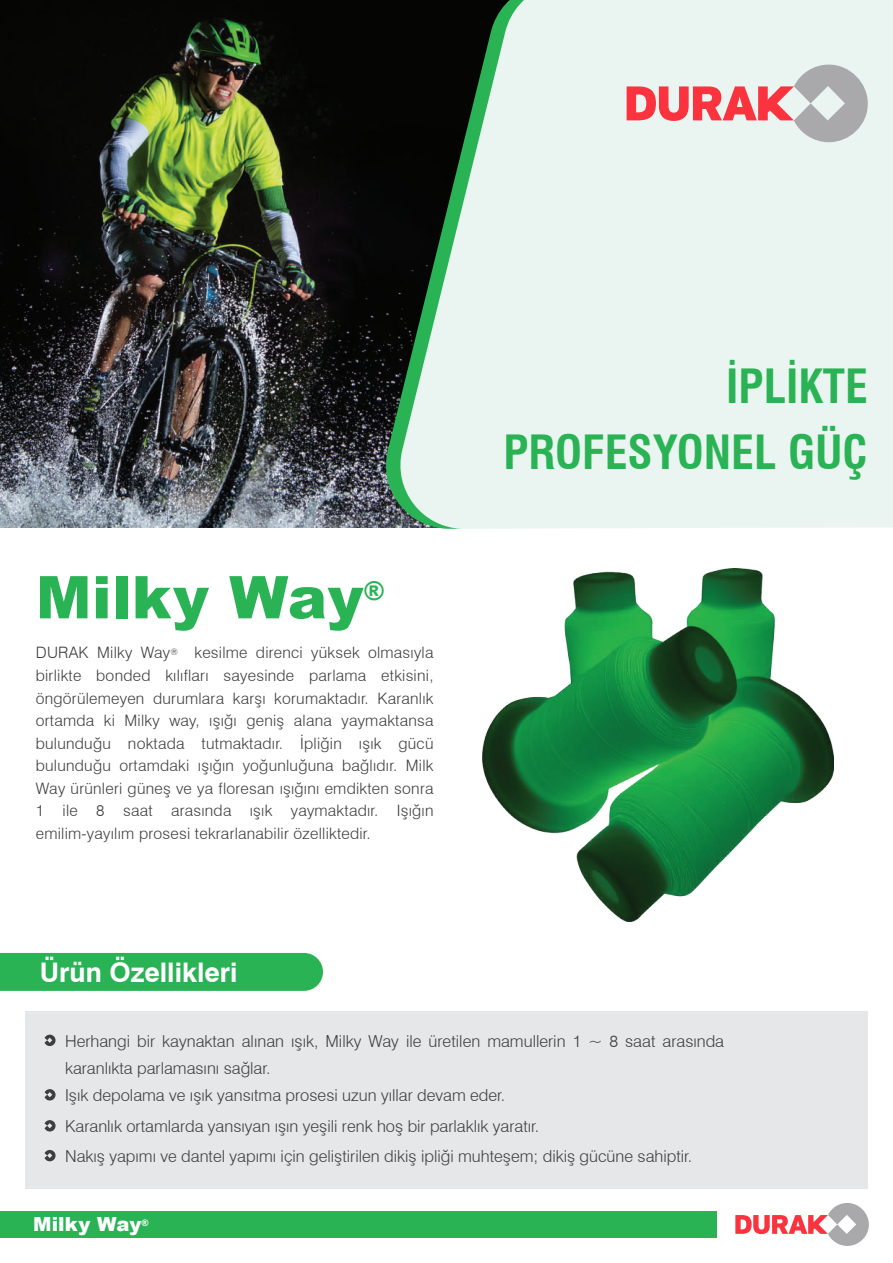
<style>
.page{position:relative;width:893px;height:1263px;background:#fff}
.page>*{position:absolute;margin:0;border:0;box-sizing:border-box;transform-origin:0 0}
.t1{font:900 58.95px "Arial";letter-spacing:.005em;color:#2ab355}
.t2{font:700 condensed 46.05px/65.6px "Swiss 721 BT";color:#2ab355;text-align:right}
.t3{font:700 27px "Swiss 721 BT";color:#fff}
.t4{font:900 25.95px "Arial";color:#2ab355}
.t5{font:900 19.5px "Arial";letter-spacing:.005em;color:#fff}
.t6{font:300 16.5px/27px "Swiss 721 BT";color:#3e3e3f}
.t7{font:300 15.75px/22.5px "Swiss 721 BT";letter-spacing:.015em;color:#3e3e3f;text-align:justify}
</style>
<div class="page">
<img style="left:0;top:0;width:378px;height:527px">
<div style="left:0;top:953px;width:323px;height:38px;background:#2ab355"></div>
<div style="left:25px;top:1012px;width:843px;height:177px;background:#e6e7e9"></div>
<svg style="left:45px;top:1150px;width:11px;height:11px"></svg>
<svg style="left:45px;top:1120px;width:11px;height:11px"></svg>
<svg style="left:45px;top:1089px;width:11px;height:11px"></svg>
<svg style="left:45px;top:1035px;width:11px;height:11px"></svg>
<div style="left:0;top:1211px;width:717px;height:26px;background:#2ab355"></div>
<div style="left:545px;top:0;width:348px;height:529px;background:#eaf5f1"></div>
<svg style="left:378px;top:0;width:167px;height:529px;background:#8b9d92"></svg>
<img style="left:483px;top:568px;width:351px;height:354px">
<svg style="left:627px;top:65px;width:241px;height:77px;background:#dfc0c0"></svg>
<svg style="left:735px;top:1203px;width:134px;height:43px"></svg>
<h1 class="t1" style="left:36px;top:554px;width:329px">Milky Way</h1>
<h3 class="t4" style="left:364px;top:572px;width:22px">®</h3>
<p class="t7" style="left:36px;top:641px;width:399px">DURAK Milky Way<sup>®</sup> kesilme direnci yüksek olmasıyla birlikte bonded kılıfları sayesinde parlama etkisini, öngörülemeyen durumlara karşı korumaktadır. Karanlık ortamda ki Milky way, ışığı geniş alana yaymaktansa bulunduğu noktada tutmaktadır. İpliğin ışık gücü bulunduğu ortamdaki ışığın yoğunluğuna bağlıdır. Milk Way ürünleri güneş ve ya floresan ışığını emdikten sonra 1 ile 8 saat arasında ışık yaymaktadır. Işığın emilim-yayılım prosesi tekrarlanabilir özelliktedir.</p>
<h3 class="t3" style="left:40px;top:956px;width:199px">Ürün Özellikleri</h3>
<h2 class="t2" style="left:503px;top:354px;width:366px">İPLİKTE<br>PROFESYONEL GÜÇ</h2>
<p class="t6" style="left:65px;top:1027px;width:661px">Herhangi bir kaynaktan alınan ışık, Milky Way ile üretilen mamullerin 1 ~ 8 saat arasında karanlıkta parlamasını sağlar.</p>
<p class="t6" style="left:65px;top:1081px;width:442px">Işık depolama ve ışık yansıtma prosesi uzun yıllar devam eder.</p>
<p class="t6" style="left:65px;top:1112px;width:476px">Karanlık ortamlarda yansıyan ışın yeşili renk hoş bir parlaklık yaratır.</p>
<p class="t6" style="left:65px;top:1142px;width:629px">Nakış yapımı ve dantel yapımı için geliştirilen dikiş ipliği muhteşem; dikiş gücüne sahiptir.</p>
<p class="t5" style="left:33px;top:1209px;width:117px">Milky Way<sup>®</sup></p>
</div>
